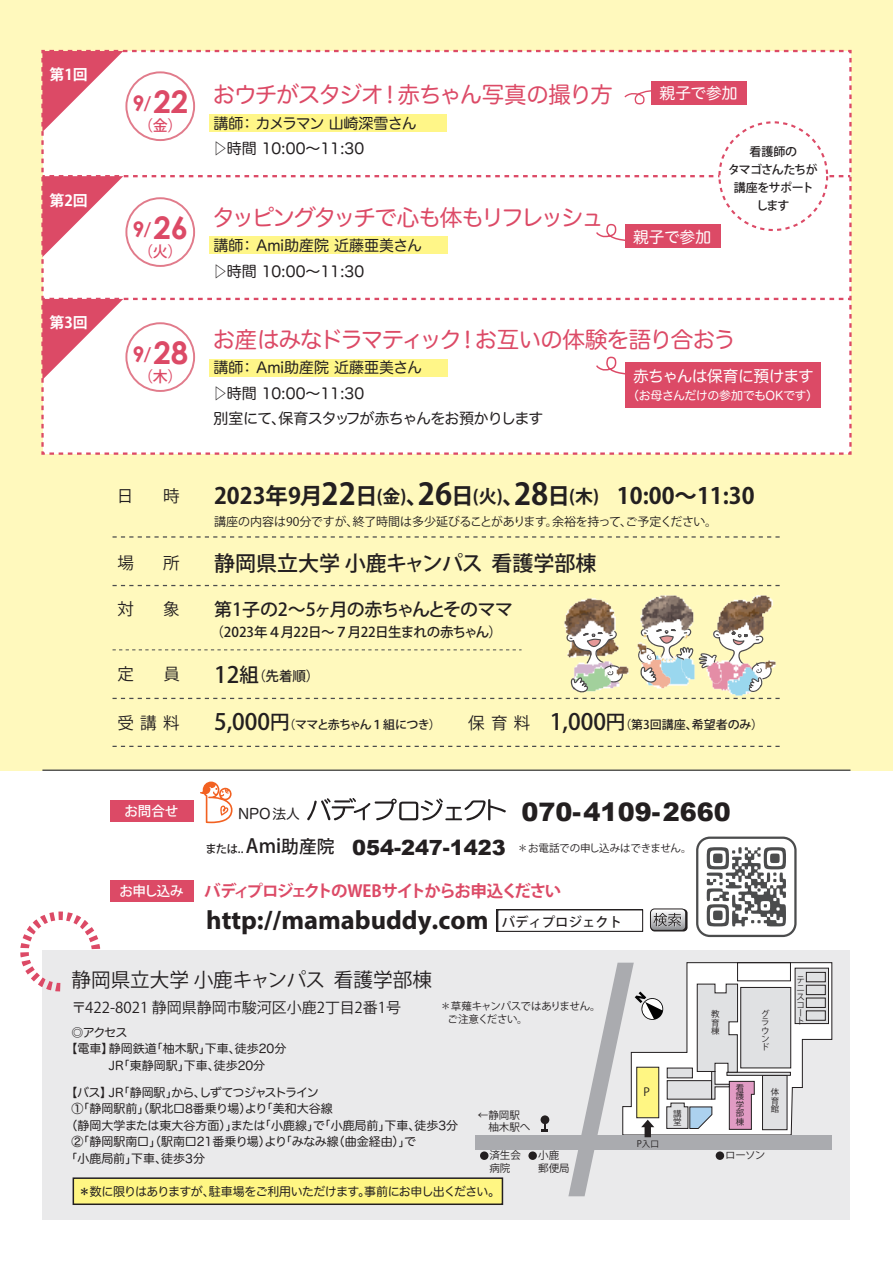
<style>
.page{position:relative;width:893px;height:1263px;background:#fff}
.page>*{position:absolute;margin:0;border:0;box-sizing:border-box;transform-origin:0 0}
.t1{font:700 31.2px "Century Gothic";color:#dc4a66}
.t2{font:700 26.55px "Myriad Pro";color:#231f20}
.t3{font:900 25.5px "Arial";color:#231f20}
.t4{font:700 22.5px "Koz Go Pro";color:#231f20}
.t5{font:22.5px "Hira Maru Pro W4";letter-spacing:-.045em;color:#dc4a66}
.t6{font:22.5px "Hira Maru Pro W4";letter-spacing:-.1em;color:#dc4a66}
.t7{font:22.5px "Hira Maru Pro W4";letter-spacing:-.065em;color:#dc4a66}
.t8{font:900 21px "Arial";color:#231f20}
.t9{font:500 21px "Koz Go Pro";color:#231f20}
.t10{font:19.65px "Koz Go Pr 6 N";color:#231f20}
.t11{font:500 18px "Koz Go Pro";letter-spacing:-.055em;color:#231f20}
.t12{font:700 16.5px "Koz Go Pr 6 N";letter-spacing:-.09em;color:#dc4a66}
.t13{font:16.5px "Koz Go Pro";color:#231f20}
.t14{font:15.75px "Hira Maru Pro W4";letter-spacing:-.03em;color:#fff}
.t15{font:15px/25.5px "Hira Maru Pro W4";color:#231f20}
.t16{font:15px/25.5px "Hira Maru Pro W4";letter-spacing:-.02em;color:#231f20}
.t17{font:15px "Koz Go Pr 6 N";color:#231f20}
.t18{font:500 15px "Koz Go Pr 6 N";color:#dc4a66}
.t19{font:700 15px "Koz Go Pro";color:#fff}
.t20{font:14.4px "Hira Maru Pro W4";color:#231f20}
.t21{font:500 13.5px "Koz Go Pro";letter-spacing:-.03em;color:#231f20}
.t22{font:500 13.5px "Koz Go Pro";letter-spacing:-.02em;color:#fff}
.t23{font:12px "Hira Maru Pro W4";letter-spacing:-.005em;color:#231f20}
.t24{font:12px "Koz Go Pro";letter-spacing:-.015em;color:#231f20}
.t25{font:12px "Hira Maru Pro W4";letter-spacing:-.055em;color:#231f20}
.t26{font:12px "Hira Maru Pro W4";letter-spacing:-.075em;color:#231f20}
.t27{font:500 12px "Koz Go Pro";color:#231f20}
.t28{font:500 12px/18px "Koz Go Pr 6 N";letter-spacing:-.055em;color:#231f20;text-align:center}
.t29{font:500 12px "Koz Go Pro";letter-spacing:-.05em;color:#231f20}
.t30{font:12px "Hira Maru Pro W4";letter-spacing:-.045em;color:#fff}
.t31{font:11.25px "Koz Go Pr 6 N";color:#231f20}
.t32{font:10.5px/12.6px "Koz Go Pr 6 N";letter-spacing:-.02em;color:#231f20}
.t33{font:10.5px/12.6px "Koz Go Pr 6 N";letter-spacing:-.04em;color:#231f20}
.t34{font:8.4px/8.4px "Koz Go Pr 6 N";color:#231f20;text-align:justify}
.s1{font-size:21.45px}
.s2{font-size:17.55px}
.s3{font-family:"Century Gothic";font-weight:700;font-size:31.2px}
.s4{font-size:30px}
.s5{font-size:18px}
.s6{font-size:22.5px}
.s7{font-size:19.5px}
.s8{font-weight:400;font-size:16.5px}
.s9{font-size:13.8px}
.s10{font-family:"Koz Go Pr 6 N";font-weight:500;font-size:11.25px}
.s11{font-family:"Koz Go Pr 6 N";font-weight:500;font-size:19.35px}
.s12{font-family:"Koz Go Pr 6 N";font-weight:500;font-size:17.7px}
.s13{font-family:"Koz Go Pr 6 N";font-weight:500;font-size:13.35px}
.s14{font-size:9px}
</style>
<div class="page">
<div style="left:0;top:0;width:893px;height:770px;background:#fff9bd"></div>
<div style="left:42px;top:950px;width:808px;height:270px;background:#eaeaeb"></div>
<div style="left:73px;top:1177px;width:430px;height:28px;background:#fff683;border:2px solid #231f20"></div>
<div style="left:496px;top:909px;width:147px;height:22px;background:#2e2a2b"></div>
<div style="left:498px;top:910px;width:145px;height:21px;background:#fff"></div>
<div style="left:651px;top:909px;width:36px;height:22px;background:#231f20;border-radius:4px"></div>
<svg style="left:650px;top:909px;width:36px;height:21px"></svg>
<svg style="left:20px;top:911px;width:81px;height:81px"></svg>
<svg style="left:41px;top:49px;width:811px;height:406px;background:#fbeeed"></svg>
<div style="left:209px;top:114px;width:237px;height:18px;background:#fff688"></div>
<svg style="left:113px;top:536px;width:667px;height:2px"></svg>
<svg style="left:113px;top:585px;width:397px;height:1px"></svg>
<svg style="left:113px;top:746px;width:546px;height:1px"></svg>
<hr style="left:42px;top:769px;width:808px;height:2px;background:#4b4c4d">
<div style="left:110px;top:800px;width:84px;height:22px;background:#dc4a66"></div>
<div style="left:110px;top:880px;width:84px;height:22px;background:#dc4a66"></div>
<div style="left:696px;top:836px;width:101px;height:101px;border:2px solid #4b4c4d;border-radius:13px"></div>
<svg style="left:707px;top:847px;width:79px;height:79px"></svg>
<svg style="left:200px;top:781px;width:32px;height:42px"></svg>
<svg style="left:307px;top:798px;width:199px;height:22px"></svg>
<div style="left:719px;top:122px;width:108px;height:108px;background:#fff;border-radius:50%"></div>
<div style="left:718px;top:121px;width:110px;height:110px;border:2px dashed #dc4a66;border-radius:50%"></div>
<img style="left:747px;top:584px;width:33px;height:20px">
<img style="left:674px;top:745px;width:106px;height:2px">
<img style="left:674px;top:584px;width:68px;height:20px">
<img style="left:672px;top:588px;width:29px;height:16px">
<img style="left:510px;top:584px;width:159px;height:20px">
<svg style="left:113px;top:604px;width:667px;height:95px"></svg>
<div style="left:476px;top:1135px;width:356px;height:14px;background:#aaabaf"></div>
<div style="left:541px;top:1115px;width:8px;height:9px;background:#231f20;border-radius:50%"></div>
<svg style="left:542px;top:1123px;width:6px;height:9px"></svg>
<div style="left:528px;top:1151px;width:9px;height:9px;background:#231f20;border-radius:50%"></div>
<div style="left:480px;top:1151px;width:8px;height:9px;background:#231f20;border-radius:50%"></div>
<svg style="left:568px;top:962px;width:265px;height:234px"></svg>
<p class="t19" style="left:49px;top:65px;width:40px">第1回</p>
<p class="t19" style="left:49px;top:190px;width:40px">第2回</p>
<p class="t19" style="left:49px;top:313px;width:40px">第3回</p>
<h1 class="t1" style="left:133px;top:78px;width:57px"><span class="s1">9</span><span class="s2">/</span>22</h1>
<p class="t18" style="left:138px;top:117px;width:46px">（金）</p>
<h3 class="t7" style="left:213px;top:75px;width:402px">おウチがスタジオ！赤ちゃん写真の撮り方</h3>
<p class="t15" style="left:213px;top:109px;width:206px">講師： カメラマン 山崎深雪さん▷時間 10:00～11:30</p>
<h3 class="t6" style="left:133px;top:198px;width:473px"><sub>9</sub><sub>/</sub><span class="s3">26</span> タッピングタッチで心も体もリフレッシュ</h3>
<p class="t15" style="left:213px;top:232px;width:211px">講師： Ami助産院 近藤亜美さん▷時間 10:00～11:30</p>
<p class="t18" style="left:138px;top:243px;width:46px">（火）</p>
<h3 class="t14" style="left:660px;top:80px;width:79px">親子で参加</h3>
<h3 class="t14" style="left:633px;top:223px;width:79px">親子で参加</h3>
<p class="t28" style="left:728px;top:143px;width:91px">看護師の<br>タマゴさんたちが講座をサポートします</p>
<h1 class="t1" style="left:133px;top:329px;width:57px"><span class="s1">9</span><span class="s2">/</span>28</h1>
<p class="t18" style="left:138px;top:368px;width:46px">（木）</p>
<h3 class="t5" style="left:213px;top:320px;width:525px">お産はみなドラマティック！お互いの体験を語り合おう</h3>
<p class="t16" style="left:213px;top:354px;width:332px">講師： Ami助産院 近藤亜美さん<br>▷時間 10:00～11:30<br>別室にて、保育スタッフが赤ちゃんをお預かりします</p>
<h3 class="t14" style="left:633px;top:362px;width:182px">赤ちゃんは保育に預けます</h3>
<p class="t30" style="left:627px;top:385px;width:192px">（お母さんだけの参加でもOKです）</p>
<h3 class="t13" style="left:117px;top:485px;width:18px">日</h3>
<h3 class="t13" style="left:163px;top:485px;width:18px">時</h3>
<h3 class="t4" style="left:214px;top:481px;width:542px">2023年9月<span class="s4">22</span>日<span class="s5">(金)</span>、<span class="s4">26</span>日<span class="s5">(火)</span>、<span class="s4">28</span>日<span class="s5">(木)　</span>10:00～11:30</h3>
<p class="t24" style="left:214px;top:514px;width:504px">講座の内容は90分ですが、終了時間は多少延びることがあります。余裕を持って、ご予定ください。</p>
<h3 class="t13" style="left:117px;top:552px;width:18px">場</h3>
<h3 class="t13" style="left:163px;top:552px;width:18px">所</h3>
<h3 class="t9" style="left:214px;top:549px;width:405px">静岡県立大学 小鹿キャンパス 看護学部棟　</h3>
<h3 class="t11" style="left:214px;top:598px;width:300px">第1子の2～5ヶ月の赤ちゃんとそのママ</h3>
<p class="t21" style="left:211px;top:624px;width:293px">（2023年４月22日～７月22日生まれの赤ちゃん）</p>
<h3 class="t13" style="left:117px;top:599px;width:18px">対</h3>
<h3 class="t13" style="left:163px;top:599px;width:18px">象</h3>
<h3 class="t13" style="left:117px;top:663px;width:18px">定</h3>
<h3 class="t13" style="left:163px;top:663px;width:18px">員</h3>
<p class="t21" style="left:214px;top:667px;width:107px"><span class="s6">12</span><span class="s7">組</span>（先着順）</p>
<h3 class="t13" style="left:117px;top:712px;width:64px">受講料</h3>
<p class="t29" style="left:214px;top:716px;width:228px"><span class="s6">5,000</span><span class="s7">円</span>（ママと赤ちゃん１組につき）</p>
<p class="t27" style="left:468px;top:716px;width:296px"><span class="s8">保育料</span> <span class="s6">1,000</span><span class="s7">円</span>（第3回講座、希望者のみ）</p>
<p class="t22" style="left:124px;top:802px;width:55px">お問合せ</p>
<p class="t22" style="left:119px;top:882px;width:66px">お申し込み</p>
<p class="t20" style="left:238px;top:801px;width:63px">NPO<span class="s9">法人</span></p>
<h3 class="t8" style="left:205px;top:832px;width:302px"><span class="s10">または..</span> <span class="s11">Ami</span><span class="s12">助産院　</span>054-247-1423</h3>
<h3 class="t3" style="left:522px;top:793px;width:211px">070-4109-2660</h3>
<p class="t32" style="left:518px;top:842px;width:175px">＊お電話での申し込みはできません。</p>
<h3 class="t12" style="left:204px;top:882px;width:359px">バディプロジェクトのWEBサイトからお申込ください</h3>
<h2 class="t2" style="left:206px;top:903px;width:417px">http://mamabuddy.com <span class="s13">バディプロジェクト</span></h2>
<h3 class="t10" style="left:71px;top:969px;width:362px">静岡県立大学 小鹿キャンパス 看護学部棟</h3>
<p class="t17" style="left:72px;top:999px;width:331px">〒422-8021 静岡県静岡市駿河区小鹿2丁目2番1号</p>
<p class="t33" style="left:448px;top:1000px;width:155px;text-indent:-7px">＊草薙キャンパスではありません。ご注意ください。</p>
<p class="t23" style="left:71px;top:1022px;width:57px">◎アクセス</p>
<p class="t23" style="left:65px;top:1038px;width:222px">【電車】静岡鉄道「柚木駅」下車、徒歩20分</p>
<p class="t23" style="left:109px;top:1055px;width:158px">JR「東静岡駅」下車、徒歩20分</p>
<p class="t26" style="left:65px;top:1082px;width:255px">【バス】JR「静岡駅」から、しずてつジャストライン</p>
<p class="t23" style="left:71px;top:1098px;width:263px">①「静岡駅前」（駅北口8番乗り場）より「美和大谷線</p>
<p class="t23" style="left:65px;top:1115px;width:394px">（静岡大学または東大谷方面）」または「小鹿線」で「小鹿局前」下車、徒歩3分</p>
<p class="t23" style="left:71px;top:1131px;width:346px">②「静岡駅南口」（駅南口21番乗り場）より「みなみ線（曲金経由）」で</p>
<p class="t23" style="left:65px;top:1148px;width:141px">「小鹿局前」下車、徒歩3分</p>
<p class="t25" style="left:79px;top:1181px;width:423px">＊数に限りはありますが、駐車場をご利用いただけます。事前にお申し出ください。</p>
<p class="t32" style="left:478px;top:1109px;width:54px">←静岡駅　柚木駅へ</p>
<p class="t32" style="left:489px;top:1149px;width:33px">済生会病院</p>
<p class="t32" style="left:538px;top:1149px;width:33px">小鹿郵便局</p>
<p class="t34" style="left:711px;top:1010px;width:10px">教育棟</p>
<p class="t34" style="left:761px;top:1010px;width:10px;text-align:left">グラウンド</p>
<p class="t31" style="left:644px;top:1086px;width:8px">P</p>
<p class="t34" style="left:736px;top:1084px;width:10px">看護学部棟</p>
<p class="t34" style="left:771px;top:1088px;width:10px">体育館</p>
<p class="t34" style="left:673px;top:1109px;width:10px">講堂</p>
<p class="t34" style="left:637px;top:1140px;width:24px"><span class="s14">P</span>入口</p>
<p class="t32" style="left:725px;top:1149px;width:42px">ローソン</p>
<p class="t34" style="left:796px;top:976px;width:9px;text-align:left">テニスコート</p>
</div>
